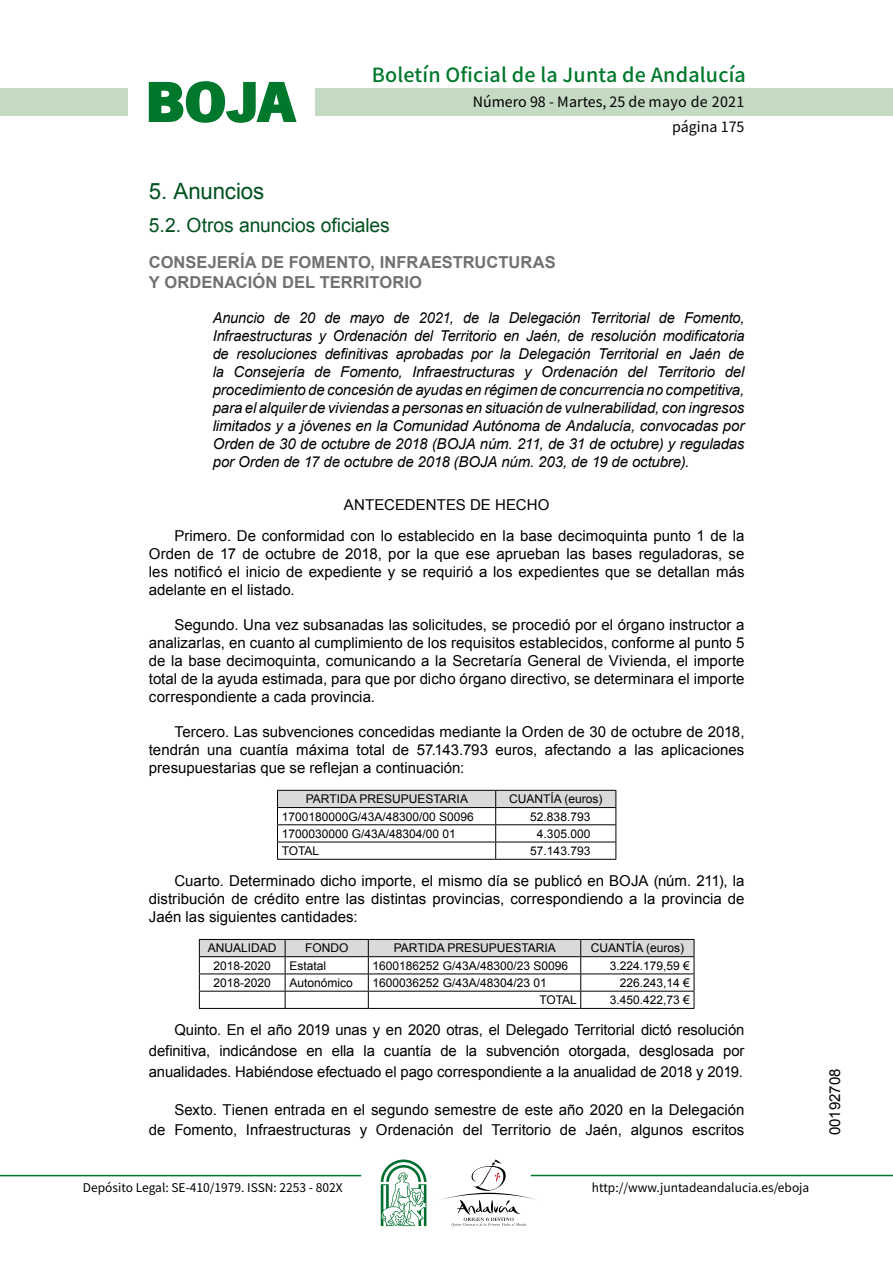
<style>
.page{position:relative;width:893px;height:1263px;background:#fff}
.page>*{position:absolute;margin:0;border:0;box-sizing:border-box;transform-origin:0 0}
.t1{font:700 57.75px "News Got T";color:#00782c;scale:1.14 1}
.t2{font:22.5px "Arial";letter-spacing:-.005em;color:#00501f}
.t3{font:500 19.5px "Noto Sans HK";letter-spacing:.01em;color:#00782c}
.t4{font:19.5px "Arial";letter-spacing:-.005em;color:#00501f}
.t5{font:700 16.5px/19.5px "Arial";letter-spacing:.005em;color:#707173}
.t6{font:15px/18px "Arial";color:#000;text-align:justify}
.t7{font:italic 15px/18px "Arial";letter-spacing:-.01em;color:#000;text-align:justify}
.t8{font:14.25px/24.5px "Noto Sans HK";color:#000;text-align:right}
.t9{font:12px "Arial";color:#000}
.t10{font:12px "Noto Sans HK";color:#000}
</style>
<div class="page">
<div style="left:315px;top:88px;width:577px;height:28px;background:#c5dac3"></div>
<div style="left:0;top:88px;width:128px;height:28px;background:#c5dac3"></div>
<hr style="left:0;top:1175px;width:361px;height:1px;background:#00782c">
<hr style="left:531px;top:1175px;width:361px;height:1px;background:#00782c">
<svg style="left:148px;top:81px;width:149px;height:42px"></svg>
<svg style="left:442px;top:1159px;width:100px;height:67px"></svg>
<svg style="left:381px;top:1160px;width:45px;height:66px"></svg>
<svg style="left:277px;top:790px;width:339px;height:69px"></svg>
<hr style="left:277px;top:859px;width:218px;height:1px;background:#000">
<hr style="left:495px;top:859px;width:121px;height:1px;background:#000">
<svg style="left:199px;top:939px;width:495px;height:69px"></svg>
<hr style="left:199px;top:1008px;width:86px;height:1px;background:#000">
<hr style="left:285px;top:1008px;width:83px;height:1px;background:#000">
<hr style="left:368px;top:1008px;width:212px;height:1px;background:#000">
<hr style="left:580px;top:1008px;width:114px;height:1px;background:#000">
<h1 class="t1" style="left:145px;top:68px;width:133px">BOJA</h1>
<h3 class="t3" style="left:372px;top:64px;width:375px">Boletín Oficial de la Junta de Andalucía</h3>
<p class="t8" style="left:473px;top:90px;width:273px">Número 98 - Martes, 25 de mayo de 2021 página 175</p>
<h2 class="t2" style="left:149px;top:177px;width:117px">5. Anuncios</h2>
<h3 class="t4" style="left:149px;top:212px;width:242px">5.2. Otros anuncios oficiales</h3>
<p class="t5" style="left:149px;top:253px;width:408px">CONSEJERÍA DE FOMENTO, INFRAESTRUCTURAS<br>Y ORDENACIÓN DEL TERRITORIO</p>
<p class="t7" style="left:213px;top:309px;width:533px">Anuncio de 20 de mayo de 2021, de la Delegación Territorial de Fomento, Infraestructuras y Ordenación del Territorio en Jaén, de resolución modificatoria de resoluciones definitivas aprobadas por la Delegación Territorial en Jaén de la Consejería de Fomento, Infraestructuras y Ordenación del Territorio del procedimiento de concesión de ayudas en régimen de concurrencia no competitiva, para el alquiler de viviendas a personas en situación de vulnerabilidad, con ingresos limitados y a jóvenes en la Comunidad Autónoma de Andalucía, convocadas por Orden de 30 de octubre de 2018 (BOJA núm. 211, de 31 de octubre) y reguladas por Orden de 17 de octubre de 2018 (BOJA núm. 203, de 19 de octubre).</p>
<p class="t6" style="left:174px;top:490px;width:571px;line-height:30.8px;text-indent:169px">ANTECEDENTES DE HECHO<br>Primero. De conformidad con lo establecido en la base decimoquinta punto 1 de la</p>
<p class="t6" style="left:149px;top:545px;width:597px">Orden de 17 de octubre de 2018, por la que ese aprueban las bases reguladoras, se les notificó el inicio de expediente y se requirió a los expedientes que se detallan más adelante en el listado.</p>
<p class="t6" style="left:149px;top:616px;width:597px;text-indent:26px">Segundo. Una vez subsanadas las solicitudes, se procedió por el órgano instructor a analizarlas, en cuanto al cumplimiento de los requisitos establecidos, conforme al punto 5 de la base decimoquinta, comunicando a la Secretaría General de Vivienda, el importe total de la ayuda estimada, para que por dicho órgano directivo, se determinara el importe correspondiente a cada provincia.</p>
<p class="t6" style="left:149px;top:723px;width:597px;text-indent:26px">Tercero. Las subvenciones concedidas mediante la Orden de 30 de octubre de 2018, tendrán una cuantía máxima total de 57.143.793 euros, afectando a las aplicaciones presupuestarias que se reflejan a continuación:</p>
<p class="t9" style="left:306px;top:791px;width:164px">PARTIDA PRESUPUESTARIA</p>
<p class="t9" style="left:509px;top:791px;width:95px">CUANTÍA (euros)</p>
<p class="t9" style="left:282px;top:808px;width:194px">1700180000G/43A/48300/00 S0096</p>
<p class="t9" style="left:530px;top:808px;width:62px">52.838.793</p>
<p class="t9" style="left:282px;top:826px;width:176px">1700030000 G/43A/48304/00 01</p>
<p class="t9" style="left:537px;top:826px;width:55px">4.305.000</p>
<p class="t9" style="left:282px;top:843px;width:39px">TOTAL</p>
<p class="t9" style="left:530px;top:843px;width:62px">57.143.793</p>
<p class="t6" style="left:149px;top:872px;width:597px;text-indent:26px">Cuarto. Determinado dicho importe, el mismo día se publicó en BOJA (núm. 211), la distribución de crédito entre las distintas provincias, correspondiendo a la provincia de Jaén las siguientes cantidades:</p>
<p class="t9" style="left:208px;top:940px;width:70px">ANUALIDAD</p>
<p class="t9" style="left:305px;top:940px;width:45px">FONDO</p>
<p class="t9" style="left:394px;top:940px;width:164px">PARTIDA PRESUPUESTARIA</p>
<p class="t9" style="left:590px;top:940px;width:95px">CUANTÍA (euros)</p>
<p class="t9" style="left:213px;top:958px;width:59px">2018-2020</p>
<p class="t9" style="left:289px;top:958px;width:38px">Estatal</p>
<p class="t9" style="left:372px;top:958px;width:197px">1600186252 G/43A/48300/23 S0096</p>
<p class="t9" style="left:609px;top:958px;width:82px">3.224.179,59 €</p>
<p class="t9" style="left:213px;top:975px;width:59px">2018-2020</p>
<p class="t9" style="left:289px;top:975px;width:65px">Autonómico</p>
<p class="t9" style="left:372px;top:975px;width:176px">1600036252 G/43A/48304/23 01</p>
<p class="t9" style="left:619px;top:975px;width:72px">226.243,14 €</p>
<p class="t9" style="left:539px;top:992px;width:39px">TOTAL</p>
<p class="t9" style="left:609px;top:992px;width:82px">3.450.422,73 €</p>
<p class="t6" style="left:149px;top:1020px;width:597px;line-height:20.9px;text-indent:26px">Quinto. En el año 2019 unas y en 2020 otras, el Delegado Territorial dictó resolución definitiva, indicándose en ella la cuantía de la subvención otorgada, desglosada por anualidades. Habiéndose efectuado el pago correspondiente a la anualidad de 2018 y 2019.</p>
<p class="t6" style="left:149px;top:1099px;width:597px;line-height:20.9px;text-align:right">Sexto. Tienen entrada en el segundo semestre de este año 2020 en la Delegación<br>de Fomento, Infraestructuras y Ordenación del Territorio de Jaén, algunos escritos</p>
<p class="t10" style="left:83px;top:1181px;width:261px">Depósito Legal: SE-410/1979. ISSN: 2253 - 802X</p>
<p class="t10" style="left:592px;top:1181px;width:219px">http://www.juntadeandalucia.es/eboja</p>
<p class="t6" style="left:826px;top:1135px;width:68px;rotate:-90deg">00192708</p>
</div>
